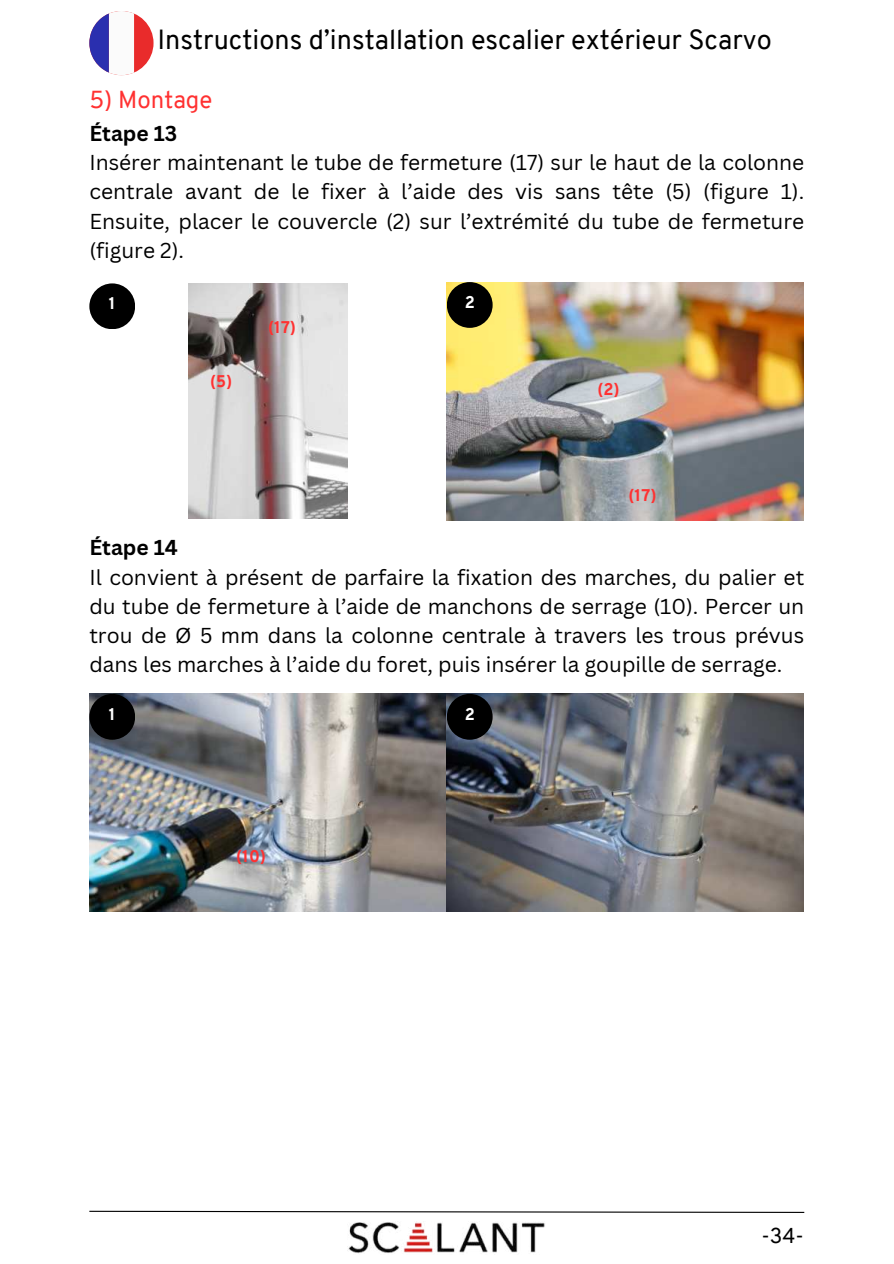
<style>
.page{position:relative;width:894px;height:1264px;background:#fff}
.page>*{position:absolute;margin:0;border:0;box-sizing:border-box;transform-origin:0 0}
.t1{font:27px "Overpass";color:#000}
.t2{font:24px "Overpass";color:#ff3131}
.t3{font:21px/29.2px "Canva Sans";color:#000;text-align:justify}
.t4{font:700 21px "Canva Sans";color:#000}
.t5{font:21px "Overpass";color:#000}
.t6{font:800 16.5px "Overpass";color:#ff3131}
.t7{font:800 16.5px "Overpass";color:#fff}
</style>
<div class="page">
<svg style="left:89px;top:1210px;width:716px;height:3px"></svg>
<img style="left:446px;top:282px;width:357px;height:238px">
<img style="left:89px;top:694px;width:714px;height:217px">
<img style="left:189px;top:283px;width:158px;height:235px">
<div style="left:89px;top:283px;width:46px;height:46px;background:#000;border-radius:50%"></div>
<div style="left:446px;top:282px;width:46px;height:46px;background:#000;border-radius:50%"></div>
<div style="left:89px;top:694px;width:46px;height:45px;background:#000;border-radius:50%"></div>
<div style="left:446px;top:694px;width:46px;height:45px;background:#000;border-radius:50%"></div>
<img style="left:348px;top:1222px;width:197px;height:32px">
<div style="left:89px;top:11px;width:64px;height:64px;background:#e92b2b;border-radius:50%"></div>
<svg style="left:89px;top:11px;width:45px;height:64px;background:#bfbfe3"></svg>
<p class="t1" style="left:157px;top:20px;width:615px">Instructions d’installation escalier extérieur Scarvo</p>
<p class="t2" style="left:89px;top:83px;width:124px">5) Montage</p>
<p class="t4" style="left:89px;top:121px;width:89px">Étape 13</p>
<p class="t3" style="left:89px;top:148px;width:716px">Insérer maintenant le tube de fermeture (17) sur le haut de la colonne centrale avant de le fixer à l’aide des vis sans tête (5) (figure 1).<br>Ensuite, placer le couvercle (2) sur l’extrémité du tube de fermeture (figure 2).</p>
<p class="t7" style="left:109px;top:292px;width:8px">1</p>
<p class="t7" style="left:464px;top:290px;width:12px">2</p>
<p class="t6" style="left:210px;top:369px;width:24px">(5)</p>
<p class="t6" style="left:268px;top:315px;width:29px">(17)</p>
<p class="t6" style="left:597px;top:377px;width:24px">(2)</p>
<p class="t6" style="left:628px;top:484px;width:29px">(17)</p>
<p class="t4" style="left:89px;top:535px;width:90px">Étape 14</p>
<p class="t3" style="left:89px;top:562px;width:716px">Il convient à présent de parfaire la fixation des marches, du palier et du tube de fermeture à l’aide de manchons de serrage (10). Percer un trou de Ø 5 mm dans la colonne centrale à travers les trous prévus dans les marches à l’aide du foret, puis insérer la goupille de serrage.</p>
<p class="t7" style="left:109px;top:702px;width:8px">1</p>
<p class="t7" style="left:464px;top:702px;width:12px">2</p>
<p class="t6" style="left:236px;top:844px;width:31px">(10)</p>
<p class="t5" style="left:761px;top:1220px;width:44px">-34-</p>
</div>
